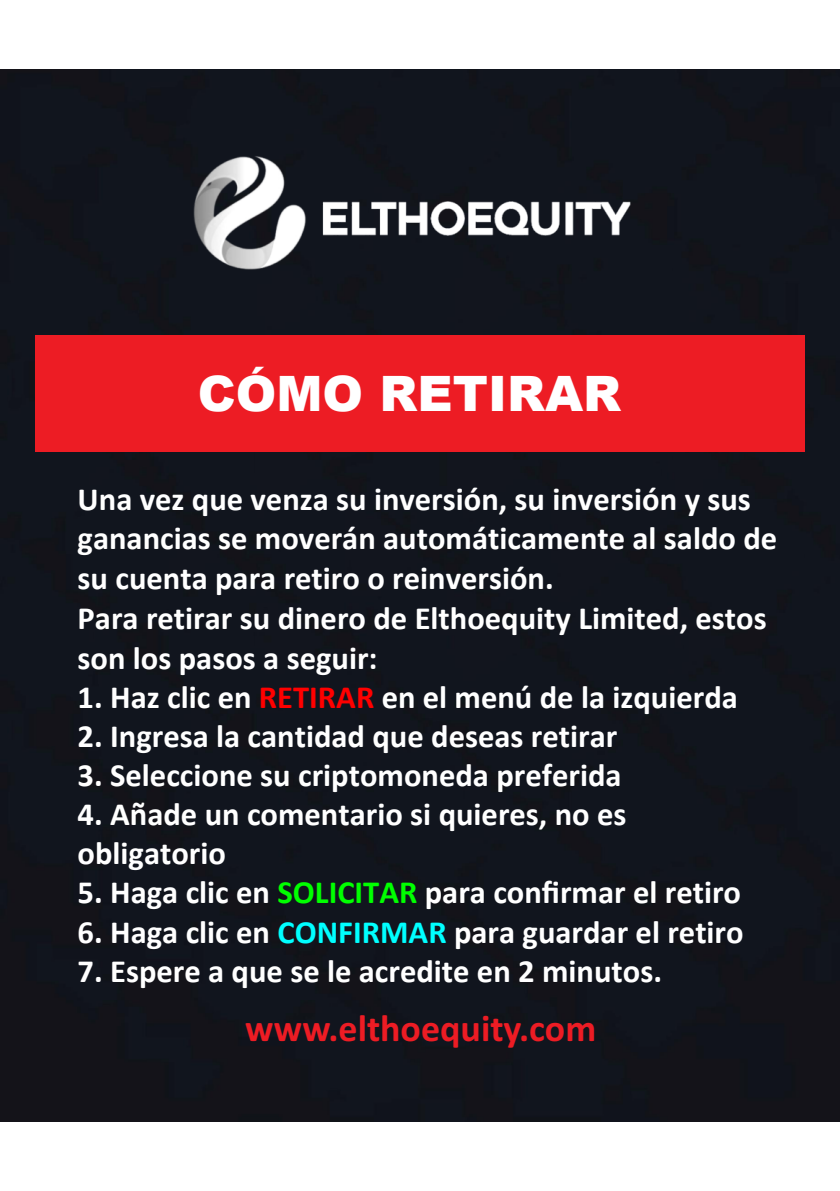
<style>
.page{position:relative;width:840px;height:1191px;background:#fff}
.page>*{position:absolute;margin:0;border:0;box-sizing:border-box;transform-origin:0 0}
.t1{font:900 48.8px "Arial";color:#fff}
.t2{font:700 38px "Calibri";color:#ed1c24}
.t3{font:700 32.6px/39.8px "Calibri";color:#fff}
.s1{color:#f00}
.s2{color:#0f0}
.s3{color:#0ff}
</style>
<div class="page">
<div style="left:0;top:70px;width:839px;height:1051px;background:#11151e"></div>
<div style="left:35px;top:335px;width:768px;height:116px;background:#ed1c24"></div>
<img style="left:180px;top:146px;width:458px;height:132px">
<h1 class="t1" style="left:198px;top:358px;width:424px">CÓMO RETIRAR</h1>
<p class="t3" style="left:78px;top:478px;width:700px">Una vez que venza su inversión, su inversión y sus ganancias se moverán automáticamente al saldo de su cuenta para retiro o reinversión.<br>Para retirar su dinero de Elthoequity Limited, estos son los pasos a seguir:</p>
<p class="t3" style="left:78px;top:677px;width:661px">1. Haz clic en <span class="s1">RETIRAR</span> en el menú de la izquierda</p>
<p class="t3" style="left:78px;top:716px;width:541px">2. Ingresa la cantidad que deseas retirar</p>
<p class="t3" style="left:78px;top:755px;width:545px">3. Seleccione su criptomoneda preferida</p>
<p class="t3" style="left:78px;top:794px;width:550px;line-height:39px">4. Añade un comentario si quieres, no es obligatorio</p>
<p class="t3" style="left:78px;top:872px;width:664px">5. Haga clic en <span class="s2">SOLICITAR</span> para confirmar el retiro</p>
<p class="t3" style="left:78px;top:911px;width:667px">6. Haga clic en <span class="s3">CONFIRMAR</span> para guardar el retiro</p>
<p class="t3" style="left:78px;top:950px;width:585px">7. Espere a que se le acredite en 2 minutos.</p>
<p class="t2" style="left:245px;top:1012px;width:352px">www.elthoequity.com</p>
</div>
